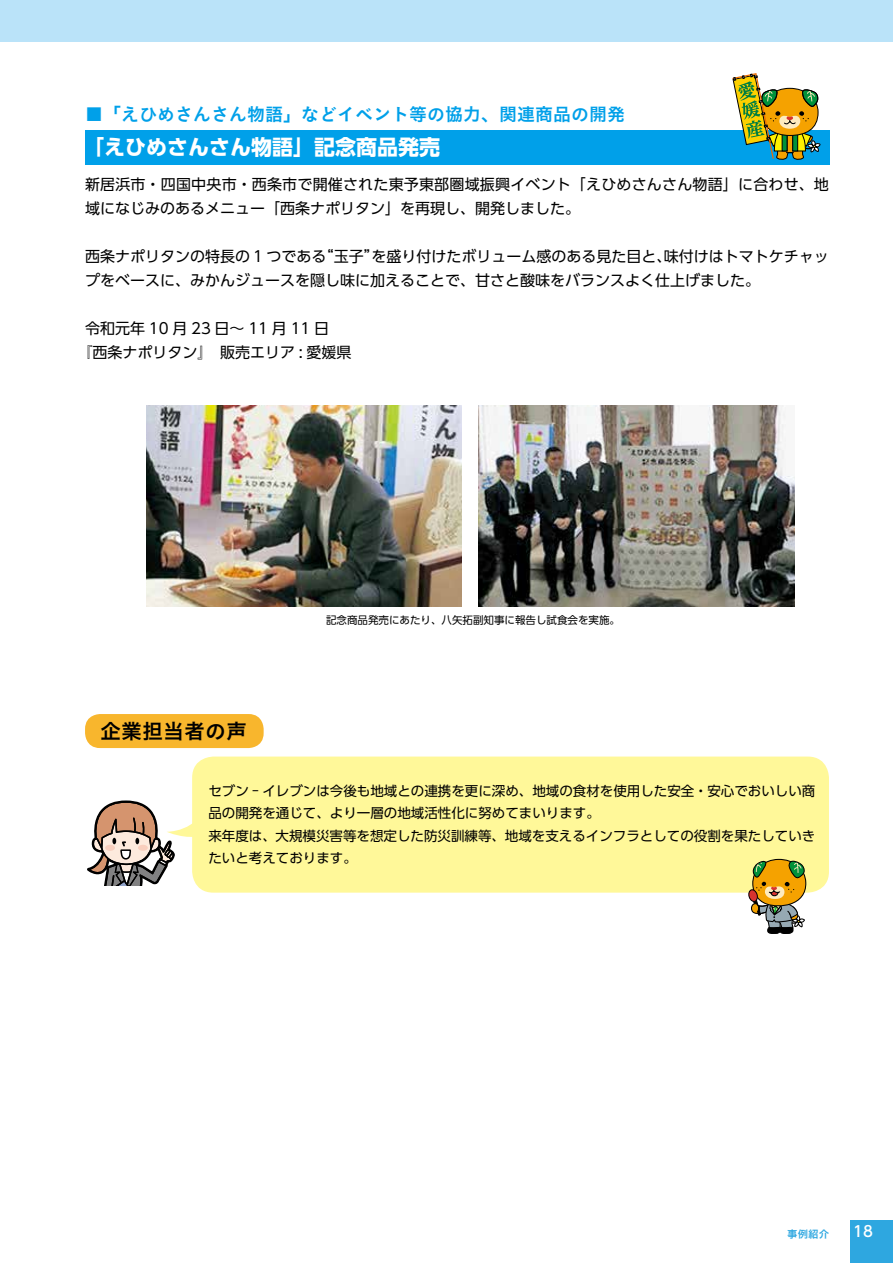
<style>
.page{position:relative;width:893px;height:1263px;background:#fff}
.page>*{position:absolute;margin:0;border:0;box-sizing:border-box;transform-origin:0 0}
.t1{font:700 21px "UD Shin Go Pro";color:#fff}
.t2{font:21px "Koburina Go Std W6";color:#000}
.t3{font:18px "Koburina Go Std W6";color:#00a0e9}
.t4{font:15px/24px "UD Shin Go Pro";color:#000}
.t5{font:500 15px "UD Shin Go Pro";color:#fff}
.t6{font:13.5px/22.5px "UD Shin Go Pro";color:#000}
.t7{font:10.5px "UD Shin Go Pro";color:#000}
.t8{font:10.5px "Koburina Go Std W6";color:#2ea7e0}
</style>
<div class="page">
<div style="left:0;top:0;width:893px;height:42px;background:#bae3f9"></div>
<div style="left:850px;top:1220px;width:43px;height:43px;background:#2ea7e0"></div>
<div style="left:85px;top:714px;width:179px;height:34px;background:#f8b62d;border-radius:15px"></div>
<div style="left:85px;top:130px;width:744px;height:34px;background:#00a0e9"></div>
<div style="left:192px;top:756px;width:637px;height:137px;background:#fff899;border-radius:21px"></div>
<svg style="left:747px;top:858px;width:59px;height:76px"></svg>
<svg style="left:87px;top:800px;width:111px;height:86px"></svg>
<img style="left:147px;top:405px;width:315px;height:201px">
<img style="left:479px;top:405px;width:315px;height:201px">
<img style="left:732px;top:73px;width:89px;height:87px">
<p class="t3" style="left:85px;top:100px;width:541px">■「えひめさんさん物語」などイベント等の協力、関連商品の開発</p>
<h1 class="t1" style="left:83px;top:130px;width:359px">「えひめさんさん物語」記念商品発売</h1>
<p class="t4" style="left:85px;top:172px;width:745px">新居浜市・四国中央市・西条市で開催された東予東部圏域振興イベント「えひめさんさん物語」に合わせ、地域になじみのあるメニュー「西条ナポリタン」を再現し、開発しました。</p>
<p class="t4" style="left:85px;top:244px;width:745px">西条ナポリタンの特長の 1 つである“玉子”を盛り付けたボリューム感のある見た目と、味付けはトマトケチャップをベースに、みかんジュースを隠し味に加えることで、甘さと酸味をバランスよく仕上げました。</p>
<p class="t4" style="left:78px;top:316px;width:276px;text-indent:8px">令和元年 10 月 23 日～ 11 月 11 日<br>『西条ナポリタン』　販売エリア : 愛媛県</p>
<h1 class="t2" style="left:100px;top:715px;width:148px">企業担当者の声</h1>
<p class="t7" style="left:326px;top:611px;width:295px">記念商品発売にあたり、八矢拓副知事に報告し試食会を実施。</p>
<p class="t6" style="left:208px;top:779px;width:608px">セブン - イレブンは今後も地域との連携を更に深め、地域の食材を使用した安全・安心でおいしい商品の開発を通じて、より一層の地域活性化に努めてまいります。<br>来年度は、大規模災害等を想定した防災訓練等、地域を支えるインフラとしての役割を果たしていきたいと考えております。</p>
<p class="t8" style="left:787px;top:1226px;width:43px">事例紹介</p>
<p class="t5" style="left:853px;top:1219px;width:21px">18</p>
</div>
